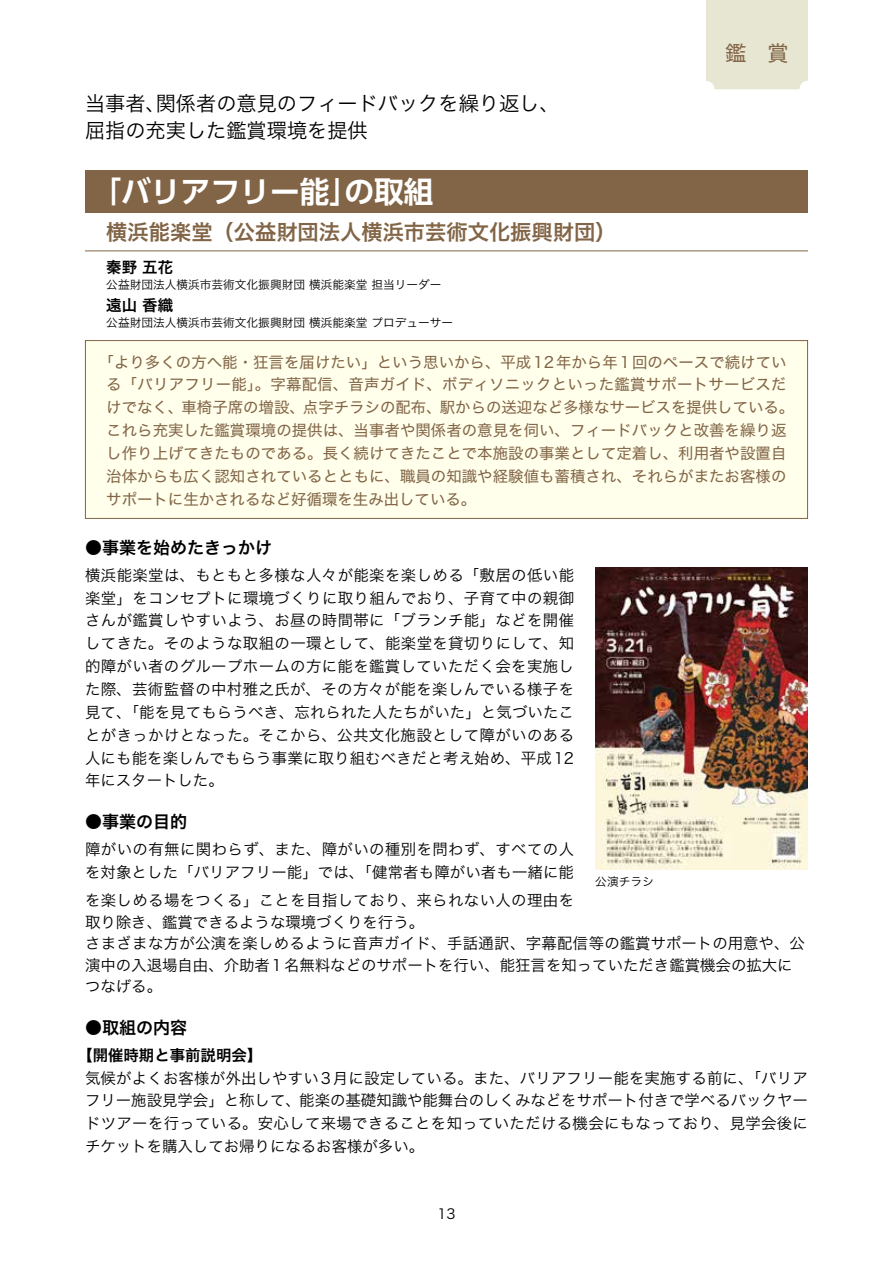
<style>
.page{position:relative;width:893px;height:1263px;background:#fff}
.page>*{position:absolute;margin:0;border:0;box-sizing:border-box;transform-origin:0 0}
.t1{font:700 29.7px "UD Shin Go Pr 6 De";color:#fff}
.t2{font:21.3px "Hira Kaku Std N W6";color:#826446}
.t3{font:21.3px "Hira Kaku Std N W4";color:#826446}
.t4{font:20.25px/26.5px "Hira Kaku Std N W3";color:#000}
.t5{font:16.95px "Hira Kaku Std N W6";color:#000}
.t6{font:15.45px/22.8px "Hira Kaku Std N W3";letter-spacing:.01em;color:#000;text-align:justify}
.t7{font:15.45px/22.8px "Hira Kaku Std N W4";letter-spacing:.005em;color:#826446}
.t8{font:15.45px "Hira Kaku Std N W6";color:#000}
.t9{font:13.8px "Hira Kaku Std N W3";color:#000}
.t10{font:11.7px "Hira Kaku Std N W3";color:#000}
</style>
<div class="page">
<div style="left:85px;top:340px;width:723px;height:179px;background:#ffffeb;border:1px solid #826446"></div>
<hr style="left:85px;top:250px;width:723px;height:1px;background:#826446">
<div style="left:85px;top:170px;width:723px;height:43px;background:#826446"></div>
<img style="left:595px;top:567px;width:213px;height:302px">
<div style="left:706px;top:0;width:102px;height:89px;background:#e6e6d2"></div>
<h2 class="t3" style="left:725px;top:37px;width:65px">鑑　賞</h2>
<h3 class="t4" style="left:85px;top:90px;width:476px">当事者、関係者の意見のフィードバックを繰り返し、屈指の充実した鑑賞環境を提供</h3>
<h1 class="t1" style="left:91px;top:167px;width:344px">「バリアフリー能」の取組</h1>
<h2 class="t2" style="left:106px;top:215px;width:512px">横浜能楽堂（公益財団法人横浜市芸術文化振興財団）</h2>
<p class="t8" style="left:106px;top:255px;width:68px">秦野 五花</p>
<p class="t10" style="left:106px;top:276px;width:337px">公益財団法人横浜市芸術文化振興財団 横浜能楽堂 担当リーダー</p>
<p class="t8" style="left:106px;top:293px;width:68px">遠山 香織</p>
<p class="t10" style="left:106px;top:314px;width:348px">公益財団法人横浜市芸術文化振興財団 横浜能楽堂 プロデューサー</p>
<p class="t7" style="left:106px;top:350px;width:690px;text-indent:-8px">「より多くの方へ能・狂言を届けたい」という思いから、平成12年から年1回のペースで続けている「バリアフリー能」。字幕配信、音声ガイド、ボディソニックといった鑑賞サポートサービスだけでなく、車椅子席の増設、点字チラシの配布、駅からの送迎など多様なサービスを提供している。これら充実した鑑賞環境の提供は、当事者や関係者の意見を伺い、フィードバックと改善を繰り返し作り上げてきたものである。長く続けてきたことで本施設の事業として定着し、利用者や設置自治体からも広く認知されているとともに、職員の知識や経験値も蓄積され、それらがまたお客様のサポートに生かされるなど好循環を生み出している。</p>
<p class="t5" style="left:85px;top:534px;width:189px">●事業を始めたきっかけ</p>
<p class="t6" style="left:85px;top:563px;width:491px">横浜能楽堂は、もともと多様な人々が能楽を楽しめる「敷居の低い能楽堂」をコンセプトに環境づくりに取り組んでおり、子育て中の親御さんが鑑賞しやすいよう、お昼の時間帯に「ブランチ能」などを開催してきた。そのような取組の一環として、能楽堂を貸切りにして、知的障がい者のグループホームの方に能を鑑賞していただく会を実施した際、芸術監督の中村雅之氏が、その方々が能を楽しんでいる様子を見て、「能を見てもらうべき、忘れられた人たちがいた」と気づいたことがきっかけとなった。そこから、公共文化施設として障がいのある人にも能を楽しんでもらう事業に取り組むべきだと考え始め、平成12年にスタートした。</p>
<p class="t5" style="left:85px;top:809px;width:104px">●事業の目的</p>
<p class="t6" style="left:85px;top:838px;width:491px">障がいの有無に関わらず、また、障がいの種別を問わず、すべての人を対象とした「バリアフリー能」では、「健常者も障がい者も一緒に能</p>
<p class="t10" style="left:595px;top:873px;width:60px">公演チラシ</p>
<p class="t6" style="left:85px;top:889px;width:721px;line-height:21.5px;text-align:left">を楽しめる場をつくる」ことを目指しており、来られない人の理由を<br>取り除き、鑑賞できるような環境づくりを行う。<br>さまざまな方が公演を楽しめるように音声ガイド、手話通訳、字幕配信等の鑑賞サポートの用意や、公演中の入退場自由、介助者1名無料などのサポートを行い、能狂言を知っていただき鑑賞機会の拡大につなげる。</p>
<p class="t5" style="left:85px;top:1014px;width:104px">●取組の内容</p>
<p class="t8" style="left:77px;top:1043px;width:186px">【開催時期と事前説明会】</p>
<p class="t6" style="left:85px;top:1066px;width:724px">気候がよくお客様が外出しやすい3月に設定している。また、バリアフリー能を実施する前に、「バリアフリー施設見学会」と称して、能楽の基礎知識や能舞台のしくみなどをサポート付きで学べるバックヤードツアーを行っている。安心して来場できることを知っていただける機会にもなっており、見学会後にチケットを購入してお帰りになるお客様が多い。</p>
<p class="t9" style="left:437px;top:1203px;width:20px">13</p>
</div>
